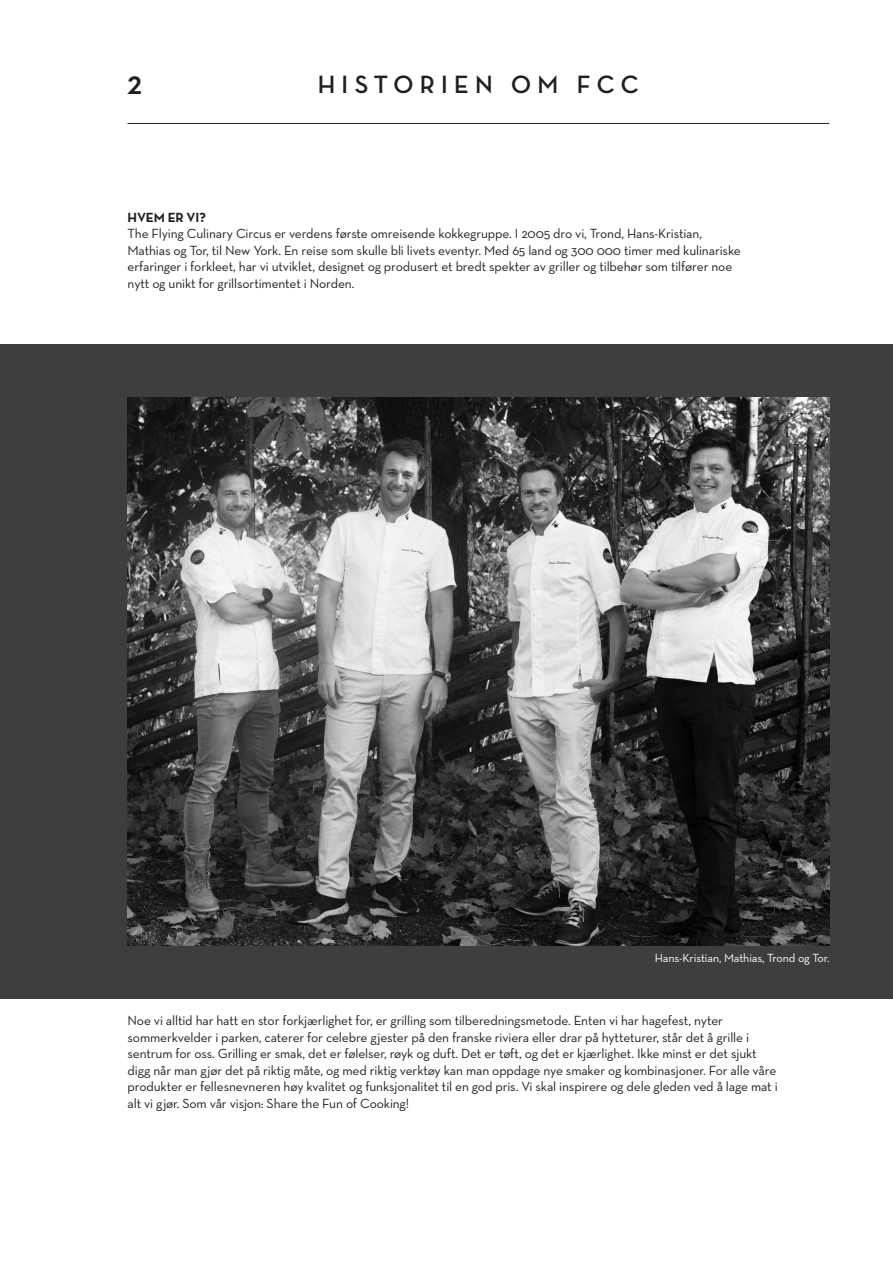
<style>
.page{position:relative;width:893px;height:1263px;background:#fff}
.page>*{position:absolute;margin:0;border:0;box-sizing:border-box;transform-origin:0 0}
.t1{font:700 33px "Neutra Disp";color:#231f20}
.topptekst_sider{font:700 25.5px "Neutra Disp";letter-spacing:.25em;color:#231f20}
.our_story{font:13.5px/16.5px "Neutra Text";letter-spacing:-.01em;color:#231f20}
.our_story-2{font:700 13.5px "Neutra Text";letter-spacing:-.01em;color:#231f20}
.our_story-3{font:12px "Neutra Text";letter-spacing:-.01em;color:#fff}
</style>
<div class="page">
<div style="left:0;top:344px;width:893px;height:655px;background:#3e3e3f"></div>
<img style="left:128px;top:398px;width:701px;height:547px">
<hr style="left:128px;top:123px;width:701px;height:1px;background:#231f20">
<h1 class="t1" style="left:128px;top:64px;width:16px">2</h1>
<p class="topptekst_sider" style="left:318px;top:70px;width:323px">HISTORIEN OM FCC</p>
<p class="our_story-2" style="left:128px;top:209px;width:80px">HVEM ER VI?</p>
<p class="our_story" style="left:128px;top:225px;width:615px">The Flying Culinary Circus er verdens første omreisende kokkegruppe. I 2005 dro vi, Trond, Hans-Kristian, Mathias og Tor, til New York. En reise som skulle bli livets eventyr. Med 65 land og 300 000 timer med kulinariske erfaringer i forkleet, har vi utviklet, designet og produsert et bredt spekter av griller og tilbehør som tilfører noe nytt og unikt for grillsortimentet i Norden.</p>
<p class="our_story-3" style="left:655px;top:950px;width:176px">Hans-Kristian, Mathias, Trond og Tor.</p>
<p class="our_story" style="left:128px;top:1012px;width:652px">Noe vi alltid har hatt en stor forkjærlighet for, er grilling som tilberedningsmetode. Enten vi har hagefest, nyter sommerkvelder i parken, caterer for celebre gjester på den franske riviera eller drar på hytteturer, står det å grille i sentrum for oss. Grilling er smak, det er følelser, røyk og duft. Det er tøft, og det er kjærlighet. Ikke minst er det sjukt digg når man gjør det på riktig måte, og med riktig verktøy kan man oppdage nye smaker og kombinasjoner. For alle våre produkter er fellesnevneren høy kvalitet og funksjonalitet til en god pris. Vi skal inspirere og dele gleden ved å lage mat i alt vi gjør. Som vår visjon: Share the Fun of Cooking!</p>
</div>
